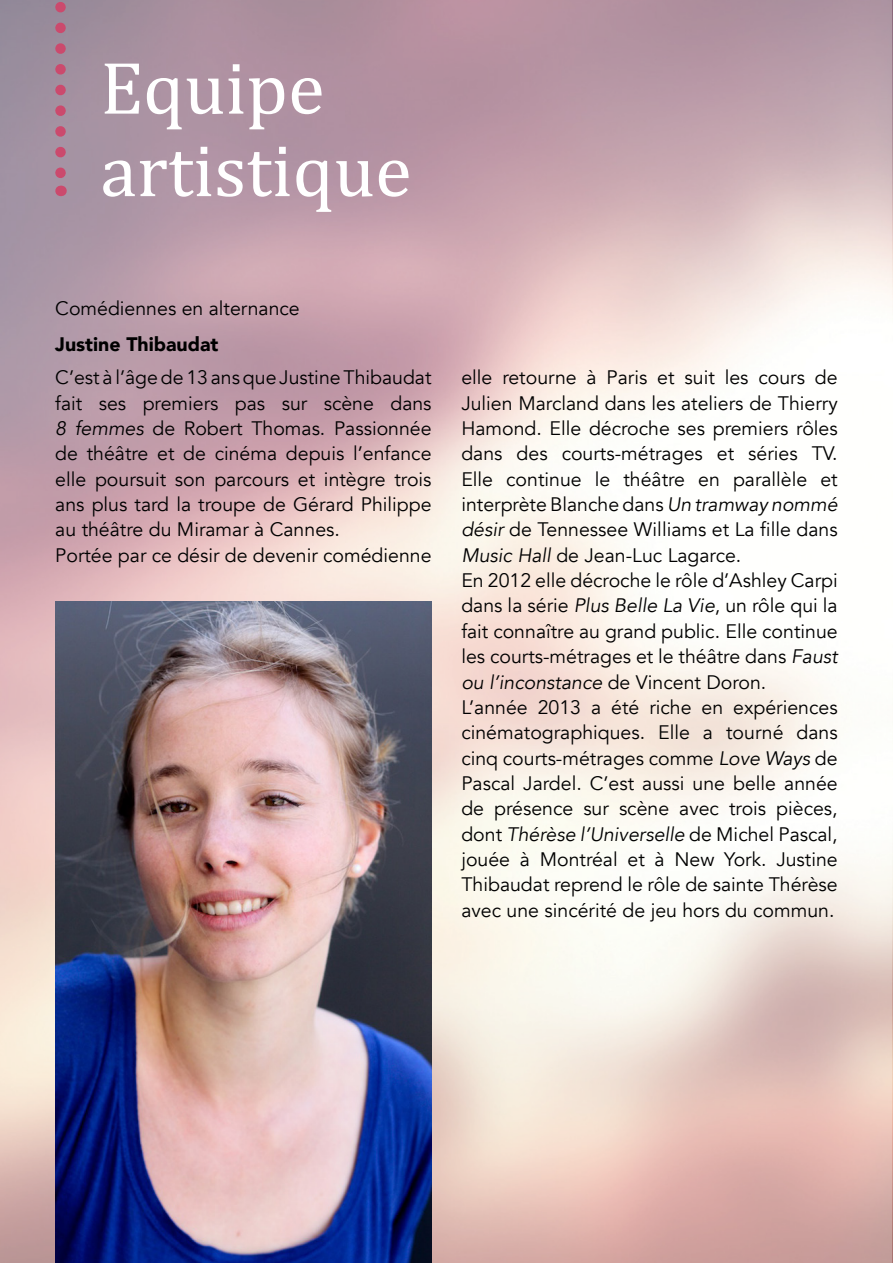
<style>
.page{position:relative;width:893px;height:1263px;background:#fff}
.page>*{position:absolute;margin:0;border:0;box-sizing:border-box;transform-origin:0 0}
.t1{font:75px/82.5px "Cambria";color:#fff}
.t2{font:19.5px/25.3px "Avenir";color:#000}
.t3{font:900 19.5px "Avenir";color:#000}
.s1{font-style:italic}
</style>
<div class="page">
<img style="left:0;top:0;width:893px;height:1263px">
<svg style="left:55px;top:0;width:11px;height:196px"></svg>
<img style="left:55px;top:601px;width:377px;height:662px">
<h1 class="t1" style="left:100px;top:46px;width:313px">Equipe artistique</h1>
<p class="t2" style="left:55px;top:296px;width:246px">Comédiennes en alternance</p>
<p class="t3" style="left:55px;top:328px;width:165px">Justine Thibaudat</p>
<p class="t2" style="left:55px;top:365px;width:378px">C’est à l’âge de 13 ans que Justine Thibaudat fait ses premiers pas sur scène dans <span class="s1">8 femmes</span> de Robert Thomas. Passionnée de théâtre et de cinéma depuis l’enfance elle poursuit son parcours et intègre trois ans plus tard la troupe de Gérard Philippe au théâtre du Miramar à Cannes.<br>Portée par ce désir de devenir comédienne</p>
<p class="t2" style="left:461px;top:365px;width:378px">elle retourne à Paris et suit les cours de Julien Marcland dans les ateliers de Thierry Hamond. Elle décroche ses premiers rôles dans des courts-métrages et séries TV.<br>Elle continue le théâtre en parallèle et interprète Blanche dans <span class="s1">Un tramway nommé désir</span> de Tennessee Williams et La fille dans <span class="s1">Music Hall</span> de Jean-Luc Lagarce.<br>En 2012 elle décroche le rôle d’Ashley Carpi dans la série <span class="s1">Plus Belle La Vie</span>, un rôle qui la fait connaître au grand public. Elle continue les courts-métrages et le théâtre dans <span class="s1">Faust ou l’inconstance</span> de Vincent Doron.<br>L’année 2013 a été riche en expériences cinématographiques. Elle a tourné dans cinq courts-métrages comme <span class="s1">Love Ways</span> de Pascal Jardel. C’est aussi une belle année de présence sur scène avec trois pièces, dont <span class="s1">Thérèse l’Universelle</span> de Michel Pascal, jouée à Montréal et à New York. Justine Thibaudat reprend le rôle de sainte Thérèse avec une sincérité de jeu hors du commun.</p>
</div>
